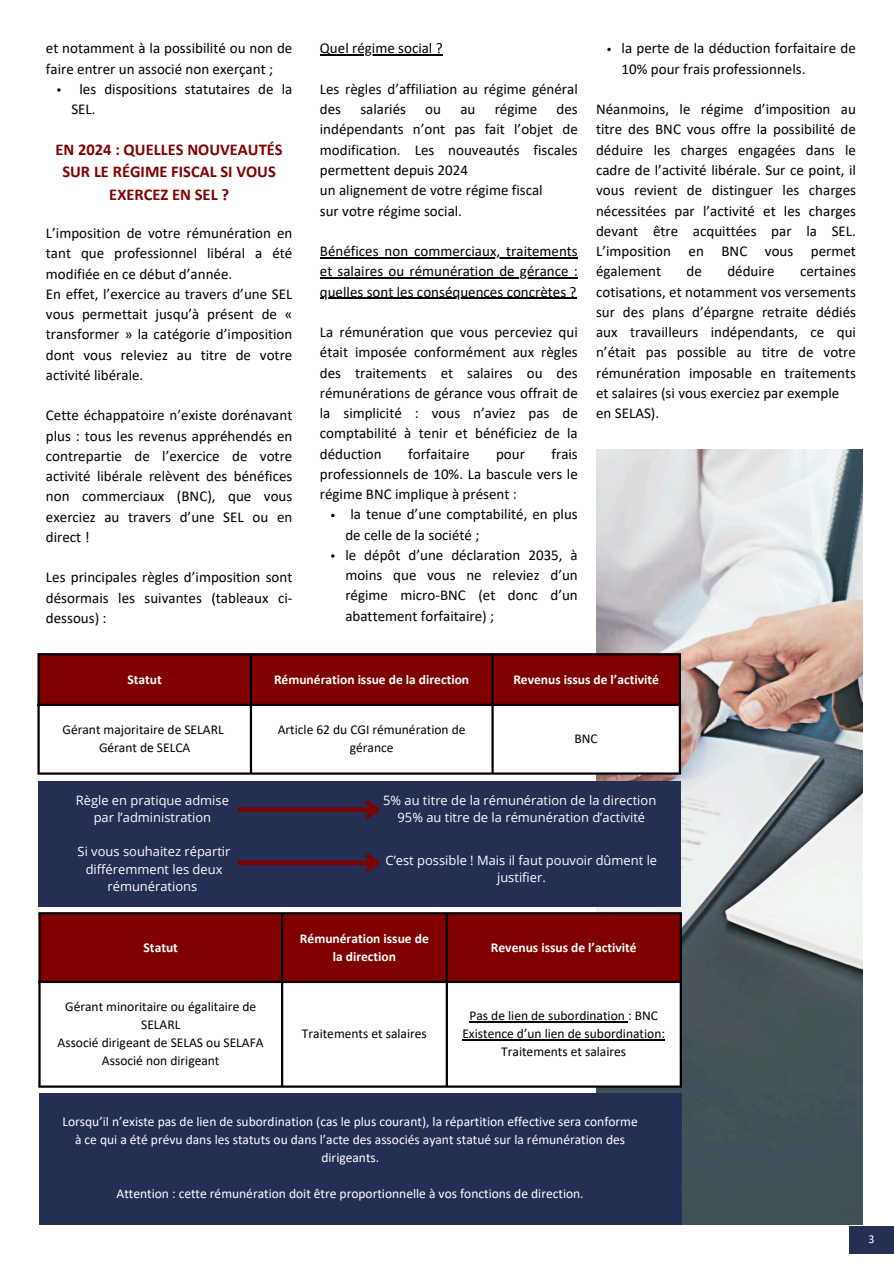
<style>
.page{position:relative;width:894px;height:1264px;background:#fff}
.page>*{position:absolute;margin:0;border:0;box-sizing:border-box;transform-origin:0 0}
.t1{font:700 16.5px/22.5px "Calibri";color:#800000;text-align:center}
.t2{font:15px/20.2px "Calibri";color:#000}
.t3{font:13.5px/18px "Calibri";color:#000;text-align:center}
.t4{font:13.5px/18px "Calibri";color:#fff;text-align:center}
.t5{font:700 13.5px/18px "Calibri";color:#fff;text-align:center}
.t6{font:12.9px/17.2px "Open Sans";color:#fff;text-align:center}
.t7{font:12px "Calibri";color:#fff}
</style>
<div class="page">
<img style="left:596px;top:449px;width:266px;height:775px">
<div style="left:40px;top:655px;width:638px;height:48px;background:#800000"></div>
<div style="left:492px;top:704px;width:188px;height:69px;background:#fff"></div>
<hr style="left:37px;top:655px;width:3px;height:117px;background:#000">
<hr style="left:250px;top:655px;width:2px;height:117px;background:#000">
<hr style="left:491px;top:655px;width:2px;height:117px;background:#000">
<hr style="left:678px;top:655px;width:2px;height:117px;background:#000">
<hr style="left:37px;top:653px;width:643px;height:2px;background:#000">
<hr style="left:37px;top:703px;width:643px;height:3px;background:#000">
<hr style="left:37px;top:772px;width:643px;height:2px;background:#000">
<svg style="left:57px;top:88px;width:4px;height:4px"></svg>
<hr style="left:320px;top:55px;width:122px;height:1px;background:#000">
<hr style="left:320px;top:257px;width:257px;height:1px;background:#000">
<hr style="left:320px;top:277px;width:257px;height:1px;background:#000">
<hr style="left:320px;top:298px;width:256px;height:1px;background:#000">
<div style="left:38px;top:780px;width:642px;height:126px;background:#252e53"></div>
<div style="left:41px;top:914px;width:638px;height:66px;background:#800000"></div>
<div style="left:446px;top:981px;width:235px;height:105px;background:#fff"></div>
<hr style="left:469px;top:1021px;width:159px;height:1px;background:#000">
<hr style="left:462px;top:1039px;width:203px;height:1px;background:#000">
<hr style="left:38px;top:914px;width:3px;height:171px;background:#000">
<hr style="left:281px;top:914px;width:2px;height:171px;background:#000">
<hr style="left:445px;top:914px;width:3px;height:171px;background:#000">
<hr style="left:679px;top:914px;width:2px;height:171px;background:#000">
<hr style="left:38px;top:912px;width:643px;height:2px;background:#000">
<hr style="left:38px;top:980px;width:643px;height:3px;background:#000">
<hr style="left:38px;top:1085px;width:643px;height:2px;background:#000">
<svg style="left:238px;top:807px;width:123px;height:4px"></svg>
<svg style="left:361px;top:800px;width:18px;height:19px"></svg>
<div style="left:238px;top:860px;width:139px;height:5px;background:#800000"></div>
<svg style="left:361px;top:854px;width:18px;height:18px"></svg>
<div style="left:39px;top:1093px;width:642px;height:131px;background:#252e53"></div>
<div style="left:848px;top:1226px;width:45px;height:27px;background:#252e53"></div>
<h2 class="t2" style="left:46px;top:40px;width:248px">et notamment à la possibilité ou non de faire entrer un associé non exerçant ;</h2>
<h2 class="t2" style="left:71px;top:80px;width:222px;text-indent:8px">les dispositions statutaires de la<br>SEL.</h2>
<p class="t1" style="left:55px;top:139px;width:229px">EN 2024 : QUELLES NOUVEAUTÉS<br>SUR LE RÉGIME FISCAL SI VOUS<br>EXERCEZ EN SEL ?</p>
<p class="t2" style="left:46px;top:224px;width:248px">L’imposition de votre rémunération en tant que professionnel libéral a été modifiée en ce début d’année.<br>En effet, l’exercice au travers d’une SEL vous permettait jusqu’à présent de « transformer » la catégorie d’imposition dont vous releviez au titre de votre activité libérale.</p>
<p class="t2" style="left:46px;top:406px;width:248px;text-align:justify">Cette échappatoire n’existe dorénavant plus : tous les revenus appréhendés en contrepartie de l’exercice de votre activité libérale relèvent des bénéfices non commerciaux (BNC), que vous exerciez au travers d’une SEL ou en direct !</p>
<h2 class="t2" style="left:46px;top:568px;width:248px;text-align:justify">Les principales règles d’imposition sont désormais les suivantes (tableaux ci&shy;dessous) :</h2>
<p class="t2" style="left:320px;top:40px;width:124px">Quel régime social ?</p>
<p class="t2" style="left:320px;top:80px;width:259px">Les règles d’affiliation au régime général des</p>
<p class="t2" style="left:360px;top:100px;width:47px">salariés</p>
<p class="t2" style="left:425px;top:100px;width:17px">ou</p>
<p class="t2" style="left:460px;top:100px;width:17px">au</p>
<p class="t2" style="left:494px;top:100px;width:44px">régime</p>
<p class="t2" style="left:320px;top:100px;width:259px;text-indent:237px">des indépendants n’ont pas fait l’objet de modification. Les nouveautés fiscales permettent depuis 2024<br>un alignement de votre régime fiscal<br>sur votre régime social.</p>
<p class="t2" style="left:320px;top:242px;width:259px">Bénéfices non commerciaux, traitements</p>
<p class="t2" style="left:320px;top:262px;width:259px">et salaires ou rémunération de gérance :</p>
<p class="t2" style="left:320px;top:283px;width:258px">quelles sont les conséquences concrètes ?</p>
<p class="t2" style="left:320px;top:323px;width:259px">La rémunération que vous perceviez qui était imposée conformément aux règles</p>
<p class="t2" style="left:320px;top:364px;width:259px;text-align:justify">des traitements et salaires ou des rémunérations de gérance vous offrait de la simplicité : vous n’aviez pas de comptabilité à tenir et bénéficiez de la déduction</p>
<p class="t2" style="left:408px;top:445px;width:63px">forfaitaire</p>
<p class="t2" style="left:496px;top:445px;width:30px">pour</p>
<p class="t2" style="left:551px;top:445px;width:28px">frais</p>
<p class="t2" style="left:320px;top:465px;width:259px">professionnels de 10%. La bascule vers le</p>
<p class="t2" style="left:320px;top:485px;width:198px">régime BNC implique à présent :</p>
<p class="t2" style="left:350px;top:505px;width:229px">la tenue d’une comptabilité, en plus</p>
<p class="t2" style="left:345px;top:526px;width:234px">de celle de la société ;<br>le dépôt d’une déclaration 2035, à moins que vous ne releviez d’un</p>
<p class="t2" style="left:345px;top:586px;width:234px">régime micro-BNC (et donc d’un abattement forfaitaire) ;</p>
<p class="t2" style="left:621px;top:40px;width:236px">la perte de la déduction forfaitaire de<br>10% pour frais professionnels.</p>
<p class="t2" style="left:596px;top:100px;width:261px;text-align:justify">Néanmoins, le régime d’imposition au titre des BNC vous offre la possibilité de déduire les charges engagées dans le cadre de l’activité libérale. Sur ce point, il vous revient de distinguer les charges nécessitées par l’activité et les charges devant être acquittées par la SEL.<br>L’imposition en BNC vous permet également</p>
<p class="t2" style="left:686px;top:262px;width:17px">de</p>
<p class="t2" style="left:727px;top:262px;width:49px">déduire</p>
<p class="t2" style="left:596px;top:262px;width:261px;text-indent:204px">certaines cotisations, et notamment vos versements sur des plans d’épargne retraite dédiés aux travailleurs indépendants, ce qui n’était pas possible au titre de votre rémunération imposable en traitements et salaires (si vous exerciez par exemple en SELAS).</p>
<p class="t5" style="left:127px;top:671px;width:36px">Statut</p>
<h1 class="t5" style="left:274px;top:671px;width:197px">Rémunération issue de la direction</h1>
<h2 class="t5" style="left:513px;top:671px;width:147px">Revenus issus de l’activité</h2>
<h2 class="t3" style="left:63px;top:721px;width:163px">Gérant majoritaire de SELARL</h2>
<h2 class="t3" style="left:99px;top:739px;width:93px">Gérant de SELCA</h2>
<p class="t6" style="left:76px;top:791px;width:154px">Règle en pratique admise</p>
<p class="t6" style="left:94px;top:808px;width:119px">par l’administration</p>
<h2 class="t3" style="left:278px;top:721px;width:189px">Article 62 du CGI rémunération de gérance</h2>
<h2 class="t3" style="left:574px;top:730px;width:25px">BNC</h2>
<p class="t6" style="left:383px;top:791px;width:274px">5% au titre de la rémunération de la direction</p>
<p class="t6" style="left:397px;top:808px;width:249px">95% au titre de la rémunération d’activité</p>
<p class="t6" style="left:78px;top:842px;width:154px">Si vous souhaitez répartir différemment les deux rémunérations</p>
<p class="t6" style="left:385px;top:851px;width:273px">C’est possible ! Mais il faut pouvoir dûment le justifier.</p>
<p class="t5" style="left:143px;top:939px;width:36px">Statut</p>
<p class="t5" style="left:300px;top:930px;width:130px">Rémunération issue de la direction</p>
<p class="t5" style="left:491px;top:939px;width:147px">Revenus issus de l’activité</p>
<p class="t3" style="left:65px;top:998px;width:192px">Gérant minoritaire ou égalitaire de<br>SELARL</p>
<p class="t3" style="left:58px;top:1034px;width:208px">Associé dirigeant de SELAS ou SELAFA</p>
<p class="t3" style="left:102px;top:1052px;width:119px">Associé non dirigeant</p>
<p class="t3" style="left:302px;top:1025px;width:126px">Traitements et salaires</p>
<p class="t3" style="left:469px;top:1007px;width:190px">Pas de lien de subordination : BNC</p>
<p class="t3" style="left:462px;top:1025px;width:204px">Existence d’un lien de subordination:</p>
<p class="t3" style="left:501px;top:1043px;width:126px">Traitements et salaires</p>
<p class="t4" style="left:62px;top:1113px;width:576px">Lorsqu’il n’existe pas de lien de subordination (cas le plus courant), la répartition effective sera conforme à ce qui a été prévu dans les statuts ou dans l’acte des associés ayant statué sur la rémunération des dirigeants.</p>
<p class="t4" style="left:116px;top:1185px;width:468px">Attention : cette rémunération doit être proportionnelle à vos fonctions de direction.</p>
<p class="t7" style="left:868px;top:1233px;width:8px">3</p>
</div>
